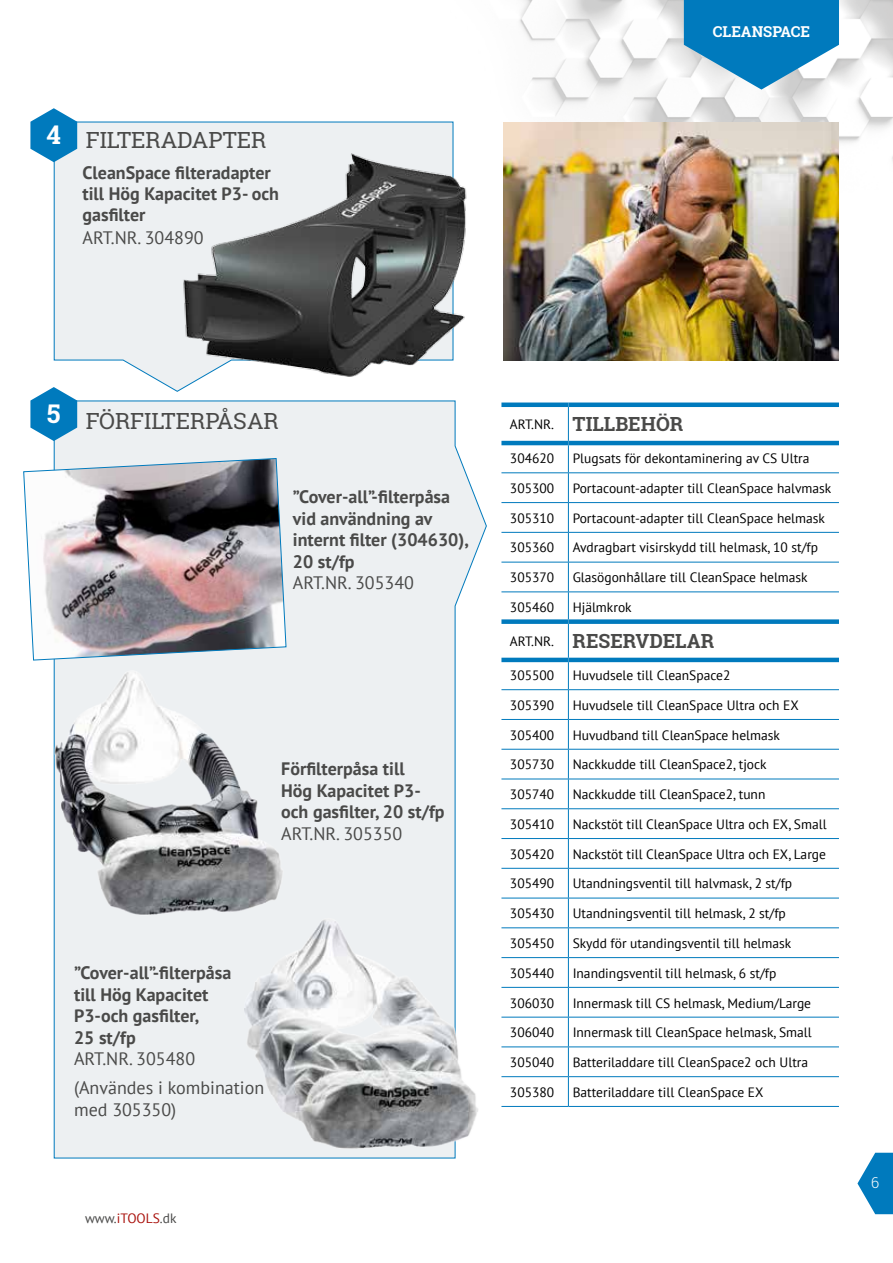
<style>
.page{position:relative;width:893px;height:1263px;background:#fff}
.page>*{position:absolute;margin:0;border:0;box-sizing:border-box;transform-origin:0 0}
.t1{font:700 25.8px "Roboto Slab";color:#fff}
.t2{font:22.5px "Roboto Slab";color:#4a4a49}
.t3{font:700 19.5px "Roboto Slab";color:#4a4a49}
.t4{font:700 18px/21.6px "PT Sans";color:#4a4a49}
.t5{font:18px/28.7px "PT Sans";color:#4a4a49}
.t6{font:700 15px "Roboto Slab";color:#fff}
.t7{font:300 15px "Roboto Slab";color:#fff}
.t8{font:13.5px "PT Sans";color:#000}
.t9{font:13.5px "PT Sans";color:#4a4a49}
.s1{color:#a9110c}
.s2{font-family:"PT Sans";font-weight:400;font-size:13.5px;color:#000}
</style>
<div class="page">
<img style="left:503px;top:0;width:390px;height:161px">
<svg style="left:53px;top:400px;width:434px;height:759px;background:#ecf0f2"></svg>
<svg style="left:53px;top:121px;width:401px;height:271px"></svg>
<img style="left:163px;top:150px;width:304px;height:228px">
<svg style="left:857px;top:1153px;width:36px;height:61px"></svg>
<svg style="left:684px;top:0;width:155px;height:90px;background:#3b96c8"></svg>
<hr style="left:501px;top:472px;width:67px;height:1px;background:#007abd">
<hr style="left:568px;top:472px;width:271px;height:1px;background:#007abd">
<hr style="left:501px;top:502px;width:67px;height:1px;background:#007abd">
<hr style="left:568px;top:502px;width:271px;height:1px;background:#007abd">
<hr style="left:501px;top:532px;width:67px;height:1px;background:#007abd">
<hr style="left:568px;top:532px;width:271px;height:1px;background:#007abd">
<hr style="left:501px;top:562px;width:67px;height:1px;background:#007abd">
<hr style="left:568px;top:562px;width:271px;height:1px;background:#007abd">
<hr style="left:501px;top:591px;width:67px;height:1px;background:#007abd">
<hr style="left:568px;top:591px;width:271px;height:1px;background:#007abd">
<svg style="left:568px;top:445px;width:1px;height:174px"></svg>
<hr style="left:501px;top:689px;width:67px;height:1px;background:#007abd">
<hr style="left:568px;top:689px;width:271px;height:1px;background:#007abd">
<hr style="left:501px;top:719px;width:67px;height:1px;background:#007abd">
<hr style="left:568px;top:719px;width:271px;height:1px;background:#007abd">
<hr style="left:501px;top:749px;width:67px;height:1px;background:#007abd">
<hr style="left:568px;top:749px;width:271px;height:1px;background:#007abd">
<hr style="left:501px;top:779px;width:67px;height:1px;background:#007abd">
<hr style="left:568px;top:779px;width:271px;height:1px;background:#007abd">
<hr style="left:501px;top:808px;width:67px;height:1px;background:#007abd">
<hr style="left:568px;top:808px;width:271px;height:1px;background:#007abd">
<hr style="left:501px;top:838px;width:67px;height:1px;background:#007abd">
<hr style="left:568px;top:838px;width:271px;height:1px;background:#007abd">
<hr style="left:501px;top:868px;width:67px;height:1px;background:#007abd">
<hr style="left:568px;top:868px;width:271px;height:1px;background:#007abd">
<hr style="left:501px;top:898px;width:67px;height:1px;background:#007abd">
<hr style="left:568px;top:898px;width:271px;height:1px;background:#007abd">
<hr style="left:501px;top:927px;width:67px;height:1px;background:#007abd">
<hr style="left:568px;top:927px;width:271px;height:1px;background:#007abd">
<hr style="left:501px;top:957px;width:67px;height:1px;background:#007abd">
<hr style="left:568px;top:957px;width:271px;height:1px;background:#007abd">
<hr style="left:501px;top:987px;width:67px;height:1px;background:#007abd">
<hr style="left:568px;top:987px;width:271px;height:1px;background:#007abd">
<hr style="left:501px;top:1017px;width:67px;height:1px;background:#007abd">
<hr style="left:568px;top:1017px;width:271px;height:1px;background:#007abd">
<hr style="left:501px;top:1046px;width:67px;height:1px;background:#007abd">
<hr style="left:568px;top:1046px;width:271px;height:1px;background:#007abd">
<hr style="left:501px;top:1076px;width:67px;height:1px;background:#007abd">
<hr style="left:568px;top:1076px;width:271px;height:1px;background:#007abd">
<svg style="left:568px;top:662px;width:1px;height:444px"></svg>
<hr style="left:501px;top:1106px;width:67px;height:1px;background:#007abd">
<hr style="left:568px;top:1106px;width:271px;height:1px;background:#007abd">
<div style="left:501px;top:402px;width:67px;height:5px;background:#007abd"></div>
<div style="left:568px;top:402px;width:271px;height:5px;background:#007abd"></div>
<hr style="left:501px;top:441px;width:67px;height:4px;background:#007abd">
<hr style="left:568px;top:441px;width:271px;height:4px;background:#007abd">
<div style="left:501px;top:619px;width:67px;height:5px;background:#007abd"></div>
<div style="left:568px;top:619px;width:271px;height:5px;background:#007abd"></div>
<hr style="left:501px;top:658px;width:67px;height:4px;background:#007abd">
<hr style="left:568px;top:658px;width:271px;height:4px;background:#007abd">
<hr style="left:568px;top:407px;width:1px;height:34px;background:#007abd">
<hr style="left:568px;top:624px;width:1px;height:34px;background:#007abd">
<svg style="left:30px;top:108px;width:47px;height:54px"></svg>
<svg style="left:30px;top:387px;width:47px;height:54px"></svg>
<img style="left:53px;top:655px;width:261px;height:274px">
<img style="left:245px;top:905px;width:242px;height:254px">
<img style="left:23px;top:457px;width:264px;height:204px">
<img style="left:503px;top:123px;width:336px;height:237px">
<h1 class="t1" style="left:47px;top:117px;width:16px">4</h1>
<h2 class="t2" style="left:86px;top:125px;width:182px">FILTERADAPTER</h2>
<h3 class="t4" style="left:83px;top:162px;width:198px;line-height:20.9px">CleanSpace filteradapter till Hög Kapacitet P3- och gasfilter</h3>
<h3 class="t5" style="left:83px;top:223px;width:123px">ART.NR. 304890</h3>
<p class="t6" style="left:713px;top:21px;width:99px">CLEANSPACE</p>
<h1 class="t1" style="left:47px;top:396px;width:15px">5</h1>
<h2 class="t2" style="left:86px;top:406px;width:194px">FÖRFILTERPÅSAR</h2>
<h3 class="t4" style="left:293px;top:485px;width:177px">”Cover-all”-filterpåsa vid användning av internt filter (304630),<br>20 st/fp</h3>
<h3 class="t5" style="left:293px;top:568px;width:123px">ART.NR. 305340</h3>
<h3 class="t4" style="left:281px;top:758px;width:165px">Förfilterpåsa till<br>Hög Kapacitet P3- och gasfilter, 20 st/fp</h3>
<h3 class="t5" style="left:281px;top:819px;width:123px">ART.NR. 305350</h3>
<h3 class="t4" style="left:74px;top:961px;width:159px">”Cover-all”-filterpåsa till Hög Kapacitet<br>P3-och gasfilter,<br>25 st/fp</h3>
<h3 class="t5" style="left:74px;top:1044px;width:192px">ART.NR. 305480 (Användes i kombination</h3>
<h3 class="t5" style="left:74px;top:1094px;width:104px">med 305350)</h3>
<p class="t9" style="left:85px;top:1209px;width:93px">www.<span class="s1">iTOOLS</span>.dk</p>
<h3 class="t3" style="left:510px;top:411px;width:175px"><span class="s2">ART.NR.</span> TILLBEHÖR</h3>
<p class="t8" style="left:510px;top:450px;width:46px">304620</p>
<p class="t8" style="left:573px;top:450px;width:238px">Plugsats för dekontaminering av CS Ultra</p>
<p class="t8" style="left:510px;top:479px;width:46px">305300</p>
<p class="t8" style="left:573px;top:479px;width:260px">Portacount-adapter till CleanSpace halvmask</p>
<p class="t8" style="left:510px;top:509px;width:46px">305310</p>
<p class="t8" style="left:573px;top:509px;width:254px">Portacount-adapter till CleanSpace helmask</p>
<p class="t8" style="left:510px;top:539px;width:46px">305360</p>
<p class="t8" style="left:573px;top:539px;width:247px">Avdragbart visirskydd till helmask, 10 st/fp</p>
<p class="t8" style="left:510px;top:569px;width:46px">305370</p>
<p class="t8" style="left:573px;top:569px;width:237px">Glasögonhållare till CleanSpace helmask</p>
<p class="t8" style="left:510px;top:599px;width:46px">305460</p>
<p class="t8" style="left:573px;top:599px;width:61px">Hjälmkrok</p>
<h3 class="t3" style="left:510px;top:627px;width:206px"><span class="s2">ART.NR.</span> RESERVDELAR</h3>
<p class="t8" style="left:510px;top:667px;width:46px">305500</p>
<p class="t8" style="left:573px;top:667px;width:159px">Huvudsele till CleanSpace2</p>
<p class="t8" style="left:510px;top:696px;width:46px">305390</p>
<p class="t8" style="left:573px;top:696px;width:228px">Huvudsele till CleanSpace Ultra och EX</p>
<p class="t8" style="left:510px;top:726px;width:46px">305400</p>
<p class="t8" style="left:573px;top:726px;width:209px">Huvudband till CleanSpace helmask</p>
<p class="t8" style="left:510px;top:756px;width:46px">305730</p>
<p class="t8" style="left:573px;top:756px;width:196px">Nackkudde till CleanSpace2, tjock</p>
<p class="t8" style="left:510px;top:786px;width:46px">305740</p>
<p class="t8" style="left:573px;top:786px;width:194px">Nackkudde till CleanSpace2, tunn</p>
<p class="t8" style="left:510px;top:815px;width:46px">305410</p>
<p class="t8" style="left:573px;top:815px;width:255px">Nackstöt till CleanSpace Ultra och EX, Small</p>
<p class="t8" style="left:510px;top:845px;width:46px">305420</p>
<p class="t8" style="left:573px;top:845px;width:255px">Nackstöt till CleanSpace Ultra och EX, Large</p>
<p class="t8" style="left:510px;top:875px;width:46px">305490</p>
<p class="t8" style="left:573px;top:875px;width:221px">Utandningsventil till halvmask, 2 st/fp</p>
<p class="t8" style="left:510px;top:905px;width:46px">305430</p>
<p class="t8" style="left:573px;top:905px;width:215px">Utandningsventil till helmask, 2 st/fp</p>
<p class="t8" style="left:510px;top:934px;width:46px">305450</p>
<p class="t8" style="left:573px;top:934px;width:220px">Skydd för utandingsventil till helmask</p>
<p class="t8" style="left:510px;top:964px;width:46px">305440</p>
<p class="t8" style="left:573px;top:964px;width:205px">Inandingsventil till helmask, 6 st/fp</p>
<p class="t8" style="left:510px;top:994px;width:46px">306030</p>
<p class="t8" style="left:573px;top:994px;width:240px">Innermask till CS helmask, Medium/Large</p>
<p class="t8" style="left:510px;top:1024px;width:46px">306040</p>
<p class="t8" style="left:573px;top:1024px;width:241px">Innermask till CleanSpace helmask, Small</p>
<p class="t8" style="left:510px;top:1053px;width:46px">305040</p>
<p class="t8" style="left:573px;top:1053px;width:237px">Batteriladdare till CleanSpace2 och Ultra</p>
<p class="t8" style="left:510px;top:1083px;width:46px">305380</p>
<p class="t8" style="left:573px;top:1083px;width:192px">Batteriladdare till CleanSpace EX</p>
<p class="t7" style="left:871px;top:1172px;width:10px">6</p>
</div>
